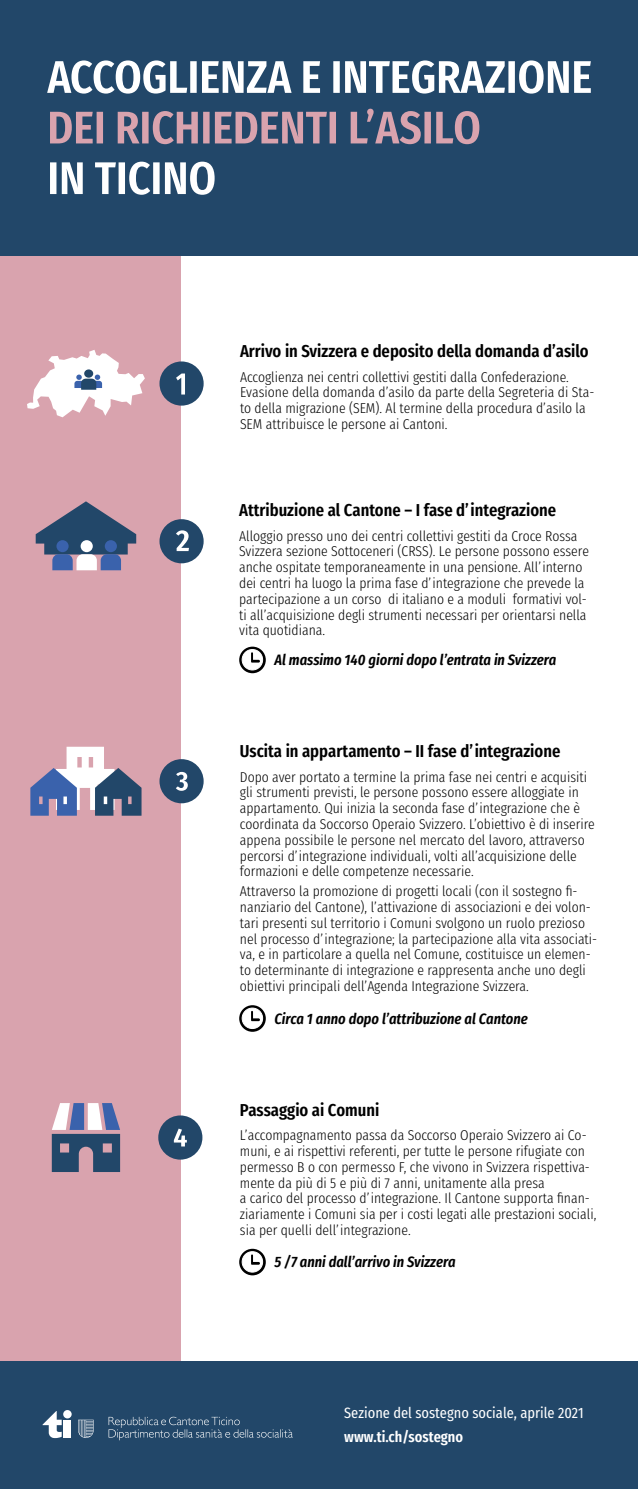
<style>
.page{position:relative;width:638px;height:1489px;background:#fff}
.page>*{position:absolute;margin:0;border:0;box-sizing:border-box;transform-origin:0 0}
.t1{font:600 17.25px "Fira Sans Condensed";color:#000}
.t2{font:italic 600 15px "Fira Sans Condensed";color:#000}
.t3{font:15px "Fira Sans Condensed";color:#fff}
.t4{font:600 15px "Fira Sans Condensed";color:#fff}
.t5{font:300 14.25px/15.8px "Fira Sans Condensed";color:#000}
</style>
<div class="page">
<div style="left:0;top:255px;width:180px;height:1106px;background:#d9a3ae"></div>
<div style="left:0;top:0;width:638px;height:255px;background:#224769"></div>
<svg style="left:50px;top:162px;width:165px;height:33px"></svg>
<svg style="left:50px;top:109px;width:429px;height:35px"></svg>
<svg style="left:47px;top:60px;width:544px;height:34px"></svg>
<div style="left:0;top:1361px;width:638px;height:127px;background:#224769"></div>
<div style="left:64px;top:1419px;width:7px;height:18px;background:#fff"></div>
<svg style="left:63px;top:1409px;width:9px;height:9px"></svg>
<svg style="left:43px;top:1410px;width:25px;height:27px"></svg>
<svg style="left:78px;top:1419px;width:16px;height:18px"></svg>
<svg style="left:109px;top:1416px;width:184px;height:24px"></svg>
<svg style="left:27px;top:350px;width:118px;height:67px"></svg>
<div style="left:159px;top:361px;width:45px;height:44px;background:#224769;border-radius:50%"></div>
<svg style="left:176px;top:373px;width:9px;height:21px"></svg>
<svg style="left:36px;top:501px;width:100px;height:69px"></svg>
<svg style="left:239px;top:646px;width:27px;height:27px"></svg>
<div style="left:242px;top:649px;width:21px;height:21px;background:#fff;border-radius:50%"></div>
<div style="left:242px;top:649px;width:21px;height:21px;border:1px solid #fff;border-radius:50%"></div>
<svg style="left:251px;top:652px;width:9px;height:10px"></svg>
<div style="left:159px;top:519px;width:45px;height:44px;background:#224769;border-radius:50%"></div>
<svg style="left:176px;top:530px;width:13px;height:21px"></svg>
<svg style="left:239px;top:1005px;width:27px;height:26px"></svg>
<div style="left:242px;top:1008px;width:21px;height:20px;background:#fff;border-radius:50%"></div>
<div style="left:242px;top:1007px;width:21px;height:21px;border:1px solid #fff;border-radius:50%"></div>
<svg style="left:251px;top:1010px;width:9px;height:11px"></svg>
<svg style="left:30px;top:746px;width:111px;height:69px"></svg>
<div style="left:159px;top:759px;width:45px;height:44px;background:#224769;border-radius:50%"></div>
<svg style="left:176px;top:771px;width:12px;height:19px"></svg>
<svg style="left:239px;top:1248px;width:27px;height:27px"></svg>
<div style="left:242px;top:1251px;width:21px;height:20px;background:#fff;border-radius:50%"></div>
<div style="left:242px;top:1251px;width:21px;height:21px;border:1px solid #fff;border-radius:50%"></div>
<svg style="left:251px;top:1254px;width:9px;height:10px"></svg>
<svg style="left:52px;top:1103px;width:68px;height:68px"></svg>
<div style="left:158px;top:1115px;width:44px;height:44px;background:#224769;border-radius:50%"></div>
<svg style="left:174px;top:1128px;width:13px;height:18px"></svg>
<p class="t1" style="left:240px;top:335px;width:350px">Arrivo in Svizzera e deposito della domanda d’asilo</p>
<p class="t5" style="left:240px;top:367px;width:356px">Accoglienza nei centri collettivi gestiti dalla Confederazione.<br>Evasione della domanda d’asilo da parte della Segreteria di Sta&shy;to della migrazione (SEM). Al termine della procedura d’asilo la SEM attribuisce le persone ai Cantoni.</p>
<p class="t1" style="left:239px;top:494px;width:318px">Attribuzione al Cantone – I fase d’integrazione</p>
<p class="t5" style="left:239px;top:526px;width:351px">Alloggio presso uno dei centri collettivi gestiti da Croce Rossa Svizzera sezione Sottoceneri (CRSS). Le persone possono essere anche ospitate temporaneamente in una pensione. All’interno dei centri ha luogo la prima fase d’integrazione che prevede la partecipazione a un corso di italiano e a moduli formativi vol&shy;ti all’acquisizione degli strumenti necessari per orientarsi nella vita quotidiana.</p>
<p class="t2" style="left:274px;top:648px;width:283px">Al massimo 140 giorni dopo l’entrata in Svizzera</p>
<p class="t1" style="left:240px;top:735px;width:322px">Uscita in appartamento – II fase d’integrazione</p>
<p class="t5" style="left:240px;top:767px;width:356px">Dopo aver portato a termine la prima fase nei centri e acquisiti gli strumenti previsti, le persone possono essere alloggiate in appartamento. Qui inizia la seconda fase d’integrazione che è coordinata da Soccorso Operaio Svizzero. L’obiettivo è di inserire appena possibile le persone nel mercato del lavoro, attraverso percorsi d’integrazione individuali, volti all’acquisizione delle formazioni e delle competenze necessarie.</p>
<p class="t5" style="left:240px;top:881px;width:359px">Attraverso la promozione di progetti locali (con il sostegno fi&shy;nanziario del Cantone), l’attivazione di associazioni e dei volon&shy;tari presenti sul territorio i Comuni svolgono un ruolo prezioso nel processo d’integrazione; la partecipazione alla vita associati&shy;va, e in particolare a quella nel Comune, costituisce un elemen&shy;to determinante di integrazione e rappresenta anche uno degli obiettivi principali dell’Agenda Integrazione Svizzera.</p>
<p class="t2" style="left:274px;top:1008px;width:255px">Circa 1 anno dopo l’attribuzione al Cantone</p>
<p class="t1" style="left:240px;top:1094px;width:141px">Passaggio ai Comuni</p>
<p class="t5" style="left:240px;top:1125px;width:358px">L’accompagnamento passa da Soccorso Operaio Svizzero ai Co&shy;muni, e ai rispettivi referenti, per tutte le persone rifugiate con permesso B o con permesso F, che vivono in Svizzera rispettiva&shy;mente da più di 5 e più di 7 anni, unitamente alla presa<br>a carico del processo d’integrazione. Il Cantone supporta finan&shy;ziariamente i Comuni sia per i costi legati alle prestazioni sociali, sia per quelli dell’integrazione.</p>
<p class="t2" style="left:274px;top:1251px;width:183px">5 /7 anni dall’arrivo in Svizzera</p>
<p class="t3" style="left:344px;top:1398px;width:241px">Sezione del sostegno sociale, aprile 2021</p>
<p class="t4" style="left:344px;top:1422px;width:120px">www.ti.ch/sostegno</p>
</div>
